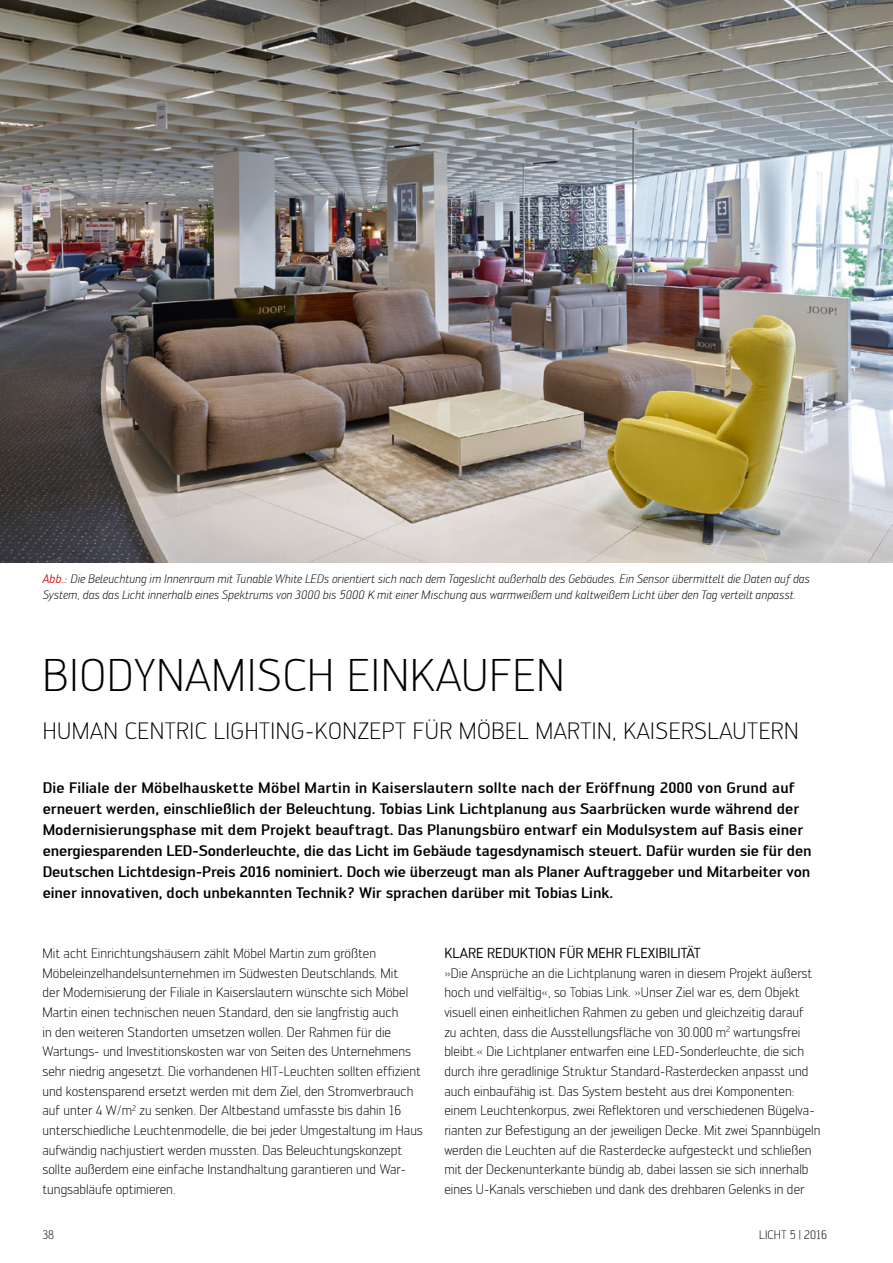
<style>
.page{position:relative;width:893px;height:1263px;background:#fff}
.page>*{position:absolute;margin:0;border:0;box-sizing:border-box;transform-origin:0 0}
.t1{font:300 45px "Engel";letter-spacing:.02em;color:#000}
.t2{font:300 23.25px "Engel";letter-spacing:.02em;color:#000}
.t3{font:500 15px/21px "Engel";letter-spacing:-.005em;color:#000}
.t4{font:14.25px "Engel";color:#000}
.t5{font:300 13.5px/19.6px "Engel";color:#000}
.t6{font:italic 300 12px/16.8px "Engel";color:#000}
.t7{font:300 12px "Engel";color:#000}
.s1{font-weight:400;color:#cd1316}
</style>
<div class="page">
<img style="left:0;top:0;width:893px;height:562px">
<p class="t6" style="left:43px;top:570px;width:769px"><span class="s1">Abb.:</span> Die Beleuchtung im Innenraum mit Tunable White LEDs orientiert sich nach dem Tageslicht außerhalb des Gebäudes. Ein Sensor übermittelt die Daten auf das<br>System, das das Licht innerhalb eines Spektrums von 3000 bis 5000 K mit einer Mischung aus warmweißem und kaltweißem Licht über den Tag verteilt anpasst.</p>
<h1 class="t1" style="left:43px;top:650px;width:143px">BIODYNAM</h1>
<h1 class="t1" style="left:247px;top:650px;width:290px">ISCH EINKAUFEN</h1>
<h2 class="t2" style="left:43px;top:717px;width:193px">Human Centric Lighti</h2>
<h2 class="t2" style="left:276px;top:717px;width:524px">ng-Konzept für Möbel Marti n, Kaiserslautern</h2>
<p class="t3" style="left:43px;top:777px;width:770px">Die Filiale der Möbelhauskette Möbel Martin in Kaiserslautern sollte nach der Eröffnung 2000 von Grund auf erneuert werden, einschließlich der Beleuchtung. Tobias Link Lichtplanung aus Saarbrücken wurde während der Modernisierungsphase mit dem Projekt beauftragt. Das Planungsbüro entwarf ein Modulsystem auf Basis einer energiesparenden LED-Sonderleuchte, die das Licht im Gebäude tagesdynamisch steuert. Dafür wurden sie für den Deutschen Lichtdesign-Preis 2016 nominiert. Doch wie überzeugt man als Planer Auftraggeber und Mitarbeiter von einer innovativen, doch unbekannten Technik? Wir sprachen darüber mit Tobias Link.</p>
<p class="t5" style="left:43px;top:943px;width:382px">Mit acht Einrichtungshäusern zählt Möbel Martin zum größten Möbeleinzelhandelsunternehmen im Südwesten Deutschlands. Mit<br>der Modernisierung der Filiale in Kaiserslautern wünschte sich Möbel Martin einen technischen neuen Standard, den sie langfristig auch<br>in den weiteren Standorten umsetzen wollen. Der Rahmen für die Wartungs- und Investitionskosten war von Seiten des Unternehmens sehr niedrig angesetzt. Die vorhandenen HIT-Leuchten sollten effizient und kostensparend ersetzt werden mit dem Ziel, den Stromverbrauch auf unter 4 W/m<sup>2</sup> zu senken. Der Altbestand umfasste bis dahin 16 unterschiedliche Leuchtenmodelle, die bei jeder Umgestaltung im Haus aufwändig nachjustiert werden mussten. Das Beleuchtungskonzept sollte außerdem eine einfache Instandhaltung garantieren und War&shy;tungsabläufe optimieren.</p>
<p class="t4" style="left:444px;top:945px;width:9px">KLARE</p>
<p class="t4" style="left:487px;top:945px;width:32px">REDUKTI</p>
<p class="t4" style="left:538px;top:945px;width:30px">ON FÜR</p>
<p class="t4" style="left:587px;top:945px;width:10px">MEHR</p>
<p class="t4" style="left:626px;top:945px;width:76px">FLEXIBILITÄT</p>
<p class="t5" style="left:444px;top:963px;width:378px">»Die Ansprüche an die Lichtplanung waren in diesem Projekt äußerst hoch und vielfältig«, so Tobias Link. »Unser Ziel war es, dem Objekt visuell einen einheitlichen Rahmen zu geben und gleichzeitig darauf<br>zu achten, dass die Ausstellungsfläche von 30.000 m<sup>2</sup> wartungsfrei bleibt.« Die Lichtplaner entwarfen eine LED-Sonderleuchte, die sich durch ihre geradlinige Struktur Standard-Rasterdecken anpasst und auch einbaufähig ist. Das System besteht aus drei Komponenten: einem Leuchtenkorpus, zwei Reflektoren und verschiedenen Bügelva&shy;rianten zur Befestigung an der jeweiligen Decke. Mit zwei Spannbügeln werden die Leuchten auf die Rasterdecke aufgesteckt und schließen mit der Deckenunterkante bündig ab, dabei lassen sie sich innerhalb eines U-Kanals verschieben und dank des drehbaren Gelenks in der</p>
<p class="t7" style="left:43px;top:1227px;width:13px">38</p>
<p class="t7" style="left:759px;top:1227px;width:69px">LICHT 5 | 2016</p>
</div>
